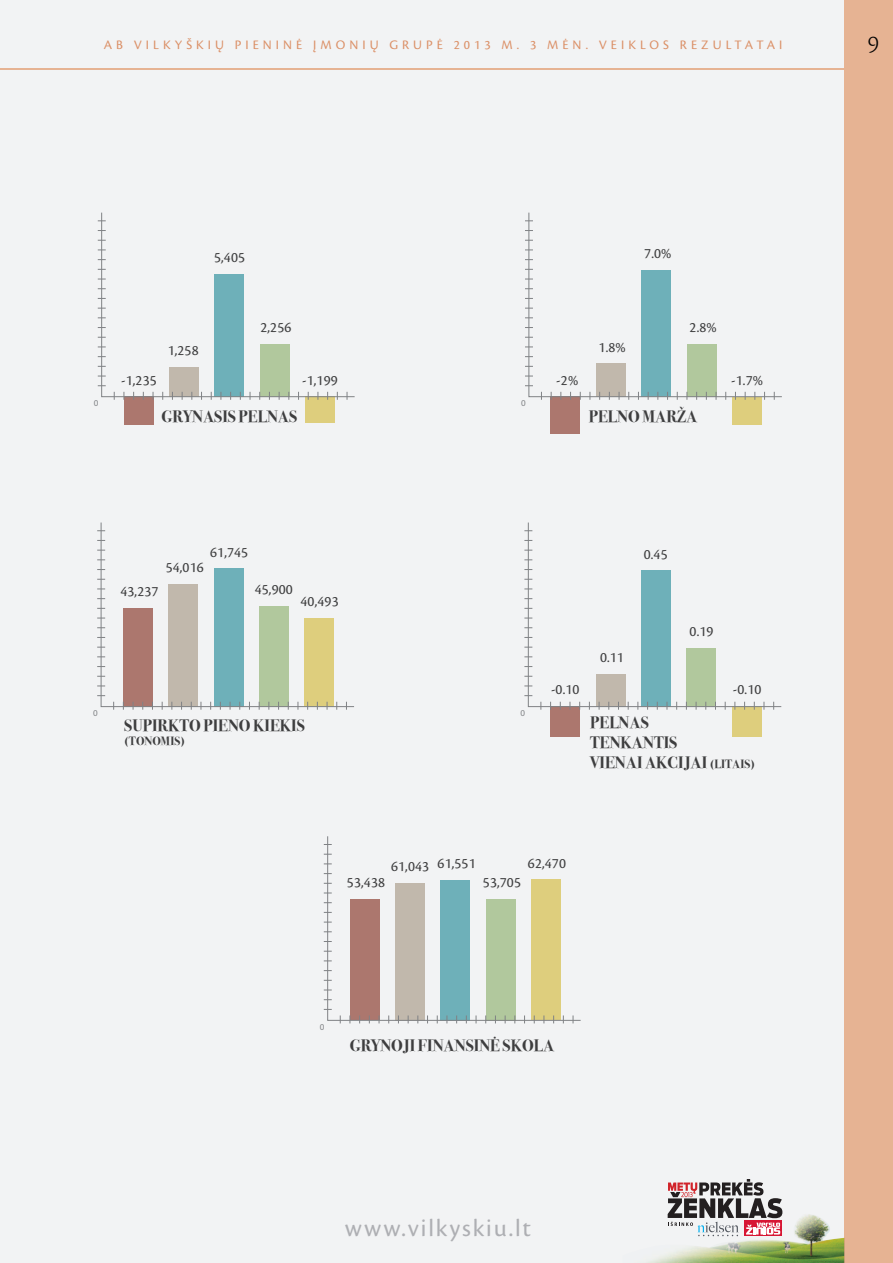
<style>
.page{position:relative;width:893px;height:1263px;background:#f2f3f4}
.page>*{position:absolute;margin:0;border:0;box-sizing:border-box;transform-origin:0 0}
.t1{font:25.5px "Cronos Pro";letter-spacing:.075em;color:#aeafb3}
.t2{font:300 25.5px "Cronos Pro";color:#000}
.t3{font:16.5px/19.8px "Bodoni Svty Two ITCTT Bold";color:#3e3e3f}
.t4{font:15px "Cronos Pro";letter-spacing:.01em;color:#3e3e3f}
.t5{font:13.5px "Cronos Pro";letter-spacing:.3em;color:#db9067}
.t6{font:12px "Bodoni Svty Two ITCTT Bold";color:#3e3e3f}
.t7{font:9px "Myriad Pro";color:#808285}
.s1{font-size:12px}
</style>
<div class="page">
<hr style="left:0;top:68px;width:872px;height:1px;background:#e6b393">
<div style="left:844px;top:0;width:49px;height:1263px;background:#e6b393"></div>
<svg style="left:668px;top:1179px;width:114px;height:35px"></svg>
<img style="left:646px;top:1214px;width:198px;height:49px">
<div style="left:124px;top:396px;width:29px;height:29px;background:#ac776e"></div>
<div style="left:550px;top:706px;width:30px;height:30px;background:#ac776e"></div>
<div style="left:550px;top:396px;width:30px;height:37px;background:#ac776e"></div>
<div style="left:305px;top:396px;width:30px;height:27px;background:#dece7d"></div>
<div style="left:732px;top:397px;width:30px;height:28px;background:#dece7d"></div>
<div style="left:732px;top:706px;width:29px;height:30px;background:#dece7d"></div>
<svg style="left:101px;top:212px;width:254px;height:185px"></svg>
<svg style="left:101px;top:522px;width:253px;height:185px"></svg>
<svg style="left:327px;top:836px;width:254px;height:185px"></svg>
<svg style="left:528px;top:212px;width:254px;height:185px"></svg>
<svg style="left:528px;top:522px;width:254px;height:185px"></svg>
<p class="t5" style="left:104px;top:37px;width:256px">AB VILKYŠKIŲ PIENINĖ ĮMONIŲ</p>
<p class="t5" style="left:389px;top:37px;width:46px">GRUPĖ</p>
<p class="t5" style="left:454px;top:37px;width:156px">2013 M. 3 MĖN . VEIKL</p>
<p class="t5" style="left:650px;top:37px;width:126px">OS REZUL TATAI</p>
<p class="t7" style="left:94px;top:398px;width:6px">0</p>
<p class="t4" style="left:214px;top:249px;width:32px">5,405</p>
<p class="t4" style="left:644px;top:245px;width:29px">7.0%</p>
<p class="t4" style="left:260px;top:318px;width:32px">2,256</p>
<p class="t4" style="left:690px;top:318px;width:29px">2.8%</p>
<p class="t4" style="left:168px;top:342px;width:32px">1,258</p>
<p class="t4" style="left:599px;top:338px;width:29px">1.8%</p>
<p class="t4" style="left:121px;top:371px;width:37px">-1,235</p>
<p class="t4" style="left:556px;top:371px;width:23px">-2%</p>
<p class="t4" style="left:302px;top:371px;width:37px">-1,199</p>
<p class="t4" style="left:731px;top:371px;width:33px">-1.7%</p>
<p class="t3" style="left:162px;top:405px;width:137px">GRYNASIS PELNAS</p>
<p class="t7" style="left:521px;top:398px;width:6px">0</p>
<p class="t3" style="left:589px;top:405px;width:110px">PELNO MARŽA</p>
<p class="t4" style="left:120px;top:582px;width:40px">43,237</p>
<p class="t4" style="left:210px;top:543px;width:40px">61,745</p>
<p class="t4" style="left:166px;top:559px;width:40px">54,016</p>
<p class="t4" style="left:255px;top:581px;width:40px">45,900</p>
<p class="t4" style="left:301px;top:592px;width:40px">40,493</p>
<p class="t7" style="left:93px;top:707px;width:6px">0</p>
<p class="t3" style="left:124px;top:714px;width:182px">SUPIRKTO PIENO KIEKIS</p>
<p class="t6" style="left:124px;top:731px;width:62px">(TONOMIS)</p>
<p class="t4" style="left:644px;top:546px;width:25px">0.45</p>
<p class="t7" style="left:520px;top:707px;width:6px">0</p>
<p class="t4" style="left:551px;top:680px;width:30px">-0.10</p>
<p class="t4" style="left:600px;top:649px;width:25px">0.11</p>
<p class="t4" style="left:690px;top:623px;width:25px">0.19</p>
<p class="t4" style="left:733px;top:680px;width:30px">-0.10</p>
<p class="t3" style="left:590px;top:711px;width:166px">PELNAS<br>TENKANTIS<br>VIENAI AKCIJAI <span class="s1">(LITAIS)</span></p>
<p class="t4" style="left:391px;top:856px;width:86px">61,043 61,551</p>
<p class="t4" style="left:347px;top:874px;width:40px">53,438</p>
<p class="t4" style="left:483px;top:874px;width:40px">53,705</p>
<p class="t4" style="left:528px;top:854px;width:40px">62,470</p>
<p class="t7" style="left:320px;top:1021px;width:6px">0</p>
<p class="t3" style="left:350px;top:1034px;width:206px">GRYNOJI FINANSINĖ SKOLA</p>
<h1 class="t1" style="left:345px;top:1213px;width:188px">WWW.VILKYSKIU.LT</h1>
<h1 class="t2" style="left:868px;top:29px;width:13px">9</h1>
</div>
